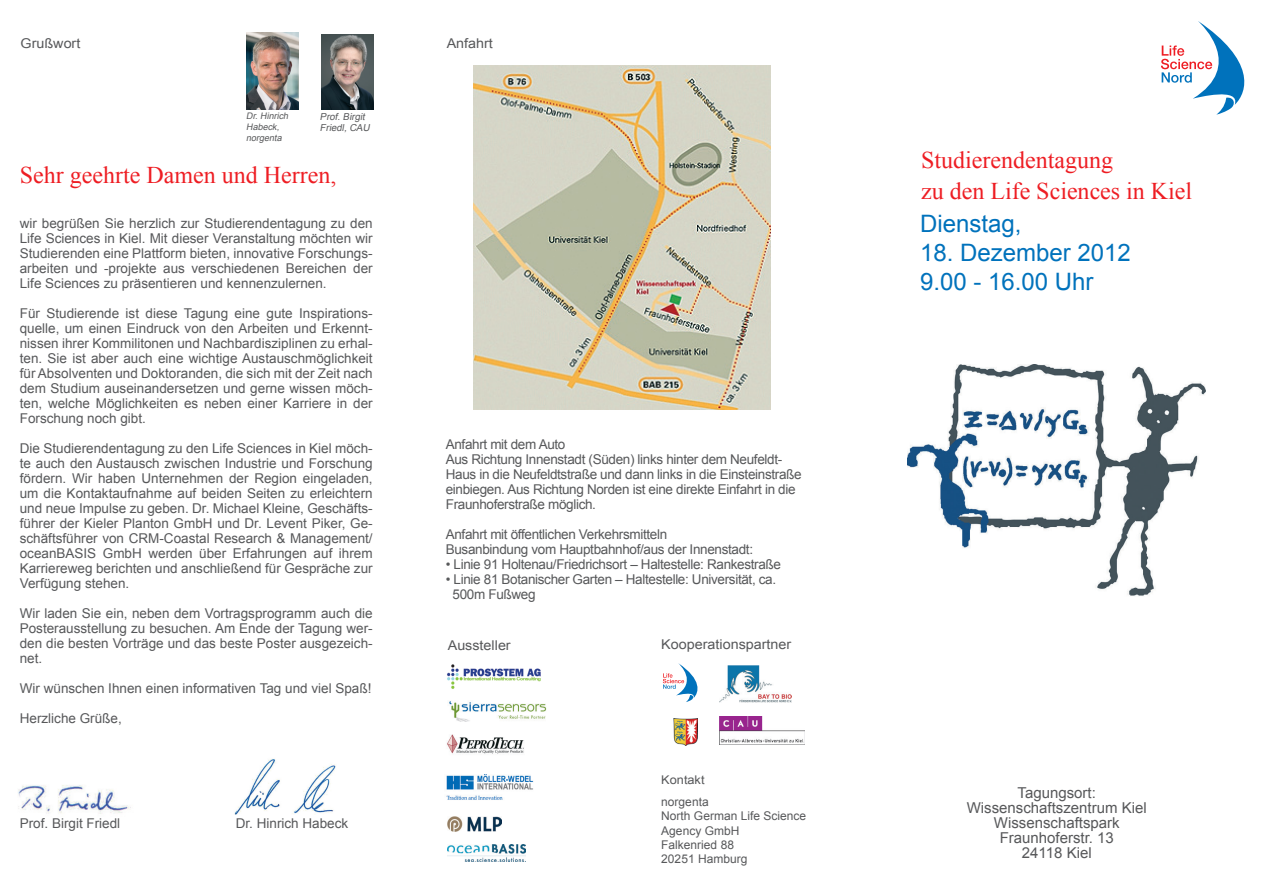
<style>
.page{position:relative;width:1263px;height:893px;background:#fff}
.page>*{position:absolute;margin:0;border:0;box-sizing:border-box;transform-origin:0 0}
.t1{font:24px/31.5px "Times New Roman";color:#ee1d23}
.t2{font:24px/28.8px "Arial";color:#0072bc}
.t3{font:15px/15px "Arial";color:#57585a;text-align:center}
.t4{font:13.5px/15px "Arial";letter-spacing:-.025em;color:#57585a;text-align:justify}
.t5{font:13.5px "Arial";color:#57585a}
.t6{font:13.5px "Arial";color:#57585a;scale:1.06 1}
.t7{font:12px/14.4px "Arial";color:#57585a}
.t8{font:12px/21.6px "Arial";color:#57585a;scale:1.06 1}
.t9{font:italic 9.6px/11.6px "Arial";color:#57585a}
.t10{font:italic 9px/10.8px "Arial";color:#57585a}
</style>
<div class="page">
<img style="left:18px;top:785px;width:113px;height:29px">
<img style="left:234px;top:759px;width:102px;height:55px">
<svg style="left:1161px;top:21px;width:83px;height:94px"></svg>
<img style="left:908px;top:364px;width:298px;height:232px">
<img style="left:474px;top:65px;width:296px;height:344px">
<img style="left:247px;top:33px;width:51px;height:76px">
<img style="left:322px;top:34px;width:51px;height:75px">
<img style="left:446px;top:774px;width:88px;height:26px">
<img style="left:447px;top:664px;width:94px;height:25px">
<img style="left:449px;top:701px;width:97px;height:20px">
<img style="left:447px;top:734px;width:77px;height:20px">
<img style="left:448px;top:816px;width:54px;height:16px">
<img style="left:448px;top:844px;width:77px;height:17px">
<img style="left:719px;top:716px;width:85px;height:29px">
<img style="left:719px;top:665px;width:73px;height:37px">
<img style="left:673px;top:718px;width:24px;height:27px">
<svg style="left:663px;top:663px;width:34px;height:39px"></svg>
<p class="t6" style="left:21px;top:34px;width:58px">Grußwort</p>
<p class="t10" style="left:246px;top:111px;width:46px">Dr.Hinrich<br>Habeck, norgenta</p>
<p class="t9" style="left:320px;top:111px;width:53px">Prof.Birgit<br>Friedl,CAU</p>
<h1 class="t1" style="left:20px;top:159px;width:318px">Sehr geehrte Damen und Herren,</h1>
<p class="t4" style="left:20px;top:216px;width:354px">wir begrüßen Sie herzlich zur Studierendentagung zu den Life Sciences in Kiel. Mit dieser Veranstaltung möchten wir Studierenden eine Plattform bieten, innovative Forschungs&shy;arbeiten und -projekte aus verschiedenen Bereichen der Life Sciences zu präsentieren und kennenzulernen.</p>
<p class="t4" style="left:20px;top:306px;width:354px">Für Studierende ist diese Tagung eine gute Inspirations&shy;quelle, um einen Eindruck von den Arbeiten und Erkennt&shy;nissen ihrer Kommilitonen und Nachbardisziplinen zu erhal&shy;ten. Sie ist aber auch eine wichtige Austauschmöglichkeit für Absolventen und Doktoranden, die sich mit der Zeit nach dem Studium auseinandersetzen und gerne wissen möch&shy;ten, welche Möglichkeiten es neben einer Karriere in der Forschung noch gibt.</p>
<p class="t4" style="left:20px;top:441px;width:354px">Die Studierendentagung zu den Life Sciences in Kiel möch&shy;te auch den Austausch zwischen Industrie und Forschung fördern. Wir haben Unternehmen der Region eingeladen, um die Kontaktaufnahme auf beiden Seiten zu erleichtern und neue Impulse zu geben. Dr. Michael Kleine, Geschäfts&shy;führer der Kieler Planton GmbH und Dr. Levent Piker, Ge&shy;schäftsführer von CRM-Coastal Research &amp; Management/ oceanBASIS GmbH werden über Erfahrungen auf ihrem Karriereweg berichten und anschließend für Gespräche zur Verfügung stehen.</p>
<p class="t4" style="left:20px;top:606px;width:354px">Wir laden Sie ein, neben dem Vortragsprogramm auch die Posterausstellung zu besuchen. Am Ende der Tagung wer&shy;den die besten Vorträge und das beste Poster ausgezeich&shy;net.</p>
<p class="t5" style="left:20px;top:679px;width:353px">Wir wünschen Ihnen einen informativen Tag und viel Spaß!</p>
<p class="t5" style="left:20px;top:709px;width:104px">Herzliche Grüße,</p>
<p class="t5" style="left:20px;top:814px;width:102px">Prof. Birgit Friedl</p>
<p class="t5" style="left:236px;top:814px;width:114px">Dr. Hinrich Habeck</p>
<p class="t6" style="left:447px;top:34px;width:45px">Anfahrt</p>
<p class="t4" style="left:446px;top:437px;width:357px;text-align:left">Anfahrt mit dem Auto<br>Aus Richtung Innenstadt (Süden) links hinter dem Neufeldt-Haus in die Neufeldtstraße und dann links in die Einsteinstraße einbiegen. Aus Richtung Norden ist eine direkte Einfahrt in die Fraunhoferstraße möglich.</p>
<p class="t4" style="left:446px;top:527px;width:309px">Anfahrt mit öffentlichen Verkehrsmitteln<br>Busanbindung vom Hauptbahnhof/aus der Innenstadt:</p>
<p class="t4" style="left:446px;top:557px;width:337px">• Linie 91 Holtenau/Friedrichsort – Haltestelle: Rankestraße</p>
<p class="t4" style="left:453px;top:572px;width:325px;text-indent:-7px">• Linie 81 Botanischer Garten – Haltestelle: Universität, ca.<br>500m Fußweg</p>
<p class="t6" style="left:448px;top:636px;width:61px">Aussteller</p>
<p class="t6" style="left:661px;top:635px;width:124px">Kooperationspartner</p>
<p class="t8" style="left:661px;top:769px;width:46px">Kontakt norgenta</p>
<p class="t7" style="left:661px;top:809px;width:146px">North German Life Science<br>Agency GmbH<br>Falkenried 88<br>20251 Hamburg</p>
<h1 class="t1" style="left:921px;top:143px;width:273px">Studierendentagung<br>zu den Life Sciences in Kiel</h1>
<h1 class="t2" style="left:920px;top:209px;width:103px">Dienstag,</h1>
<h1 class="t2" style="left:920px;top:238px;width:212px">18. Dezember 2012<br>9.00 - 16.00 Uhr</h1>
<p class="t3" style="left:967px;top:785px;width:182px">Tagungsort:<br>Wissenschaftszentrum Kiel<br>Wissenschaftspark<br>Fraunhoferstr. 13<br>24118 Kiel</p>
</div>
